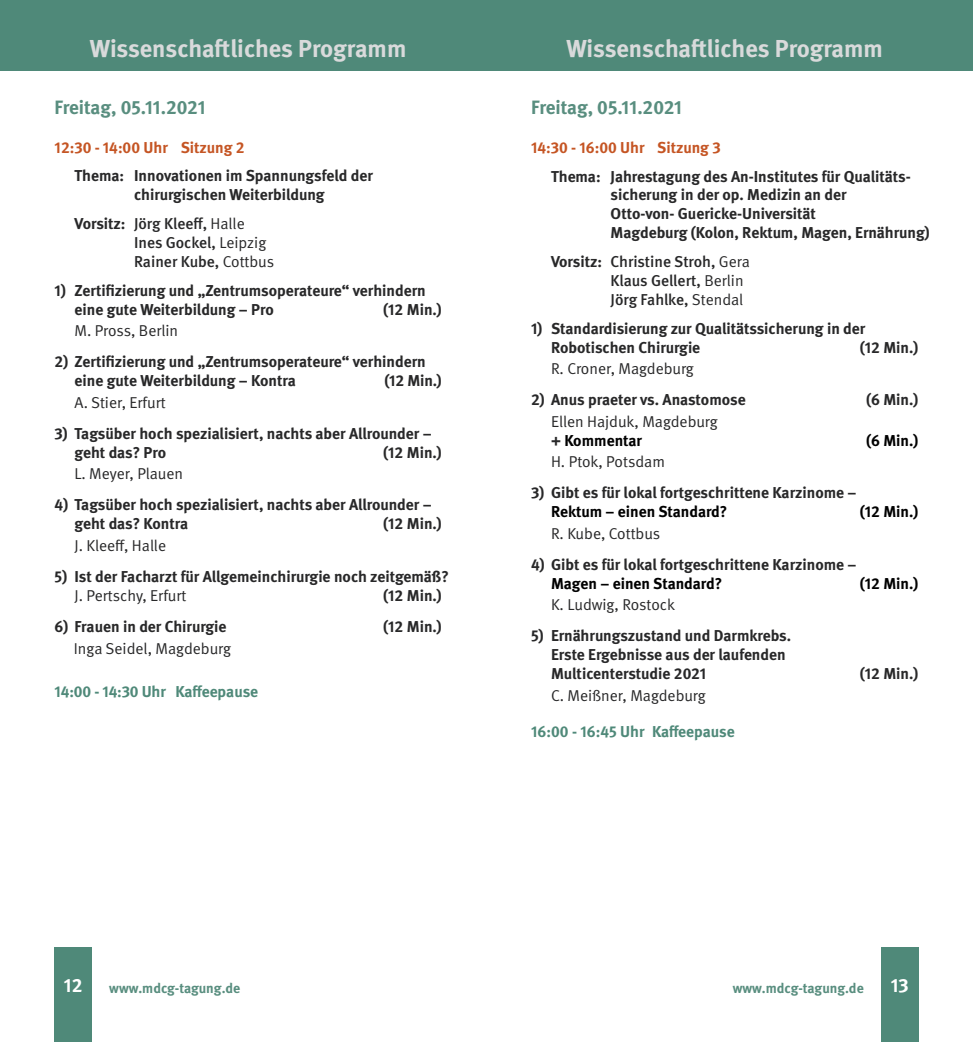
<style>
.page{position:relative;width:973px;height:1042px;background:#fff}
.page>*{position:absolute;margin:0;border:0;box-sizing:border-box;transform-origin:0 0}
.t1{font:700 24.5px "DGUV Meta";color:#d9dadb}
.t2{font:700 19.25px "DGUV Meta";color:#598e7f}
.t3{font:700 19.25px "DGUV Meta";color:#fff}
.t4{font:700 15.75px/18.9px "DGUV Meta";color:#282829}
.t5{font:15.75px/18.9px "DGUV Meta";color:#282829}
.t6{font:500 15.75px/18.9px "DGUV Meta";color:#282829}
.t7{font:700 15.75px "DGUV Meta";color:#000}
.t8{font:700 15.75px "DGUV Meta";color:#4f8979}
.t9{font:700 15.75px "DGUV Meta";color:#c55524}
.t10{font:700 14px "DGUV Meta";color:#598e7f}
.s1{font-weight:700}
.s2{font-weight:400}
.s3{font-weight:700;color:#000}
</style>
<div class="page">
<div style="left:0;top:0;width:972px;height:71px;background:#4f8979"></div>
<div style="left:55px;top:947px;width:37px;height:95px;background:#4f8979"></div>
<div style="left:881px;top:947px;width:37px;height:95px;background:#4f8979"></div>
<h1 class="t1" style="left:90px;top:34px;width:318px">Wissenschaftliches Programm</h1>
<h1 class="t1" style="left:566px;top:34px;width:318px">Wissenschaftliches Programm</h1>
<p class="t2" style="left:55px;top:96px;width:152px">Freitag, 05.11.2021</p>
<p class="t9" style="left:55px;top:138px;width:191px">12:30 - 14:00 Uhr Sitzung 2</p>
<p class="t4" style="left:134px;top:167px;width:240px;text-indent:-60px">Thema: Innovationen im Spannungsfeld der chirurgischen Weiterbildung</p>
<p class="t6" style="left:134px;top:215px;width:142px;text-indent:-60px"><span class="s1">Vorsitz:</span> Jörg Kleeff, <span class="s2">Halle<br></span>Ines Gockel, <span class="s2">Leipzig<br></span>Rainer Kube, <span class="s2">Cottbus</span></p>
<p class="t4" style="left:74px;top:281px;width:353px;text-indent:-20px">1) Zertifizierung und „Zentrumsoperateure“ verhindern eine gute Weiterbildung – Pro</p>
<p class="t2" style="left:531px;top:96px;width:152px">Freitag, 05.11.2021</p>
<p class="t9" style="left:531px;top:138px;width:191px">14:30 - 16:00 Uhr Sitzung 3</p>
<p class="t4" style="left:610px;top:167px;width:320px;text-indent:-60px">Thema: Jahrestagung des An-Institutes für Qualitäts&shy;sicherung in der op. Medizin an der<br>Otto-von- Guericke-Universität<br>Magdeburg (Kolon, Rektum, Magen, Ernährung)</p>
<p class="t6" style="left:610px;top:253px;width:141px;text-indent:-60px"><span class="s1">Vorsitz:</span> Christine Stroh, <span class="s2">Gera<br></span>Klaus Gellert, <span class="s2">Berlin<br></span>Jörg Fahlke, <span class="s2">Stendal</span></p>
<p class="t4" style="left:551px;top:319px;width:316px;text-indent:-20px">1) Standardisierung zur Qualitätssicherung in der<br>Robotischen Chirurgie</p>
<p class="t4" style="left:383px;top:300px;width:60px">(12 Min.)</p>
<p class="t5" style="left:74px;top:321px;width:105px">M. Pross, Berlin</p>
<p class="t4" style="left:74px;top:353px;width:353px;text-indent:-20px">2) Zertifizierung und „Zentrumsoperateure“ verhindern eine gute Weiterbildung – Kontra</p>
<p class="t4" style="left:859px;top:338px;width:60px">(12 Min.)</p>
<p class="t5" style="left:551px;top:359px;width:144px">R. Croner, Magdeburg</p>
<p class="t4" style="left:531px;top:391px;width:216px">2) Anus praeter vs. Anastomose</p>
<p class="t4" style="left:866px;top:391px;width:54px">(6 Min.)</p>
<p class="t5" style="left:551px;top:412px;width:168px">Ellen Hajduk, Magdeburg <span class="s1">+</span> <span class="s3">Kommentar</span></p>
<p class="t4" style="left:384px;top:372px;width:59px">(12 Min.)</p>
<p class="t5" style="left:74px;top:393px;width:93px">A. Stier, Erfurt</p>
<p class="t4" style="left:74px;top:424px;width:358px;text-indent:-20px">3) Tagsüber hoch spezialisiert, nachts aber Allrounder – geht das? Pro</p>
<p class="t7" style="left:866px;top:431px;width:54px">(6 Min.)</p>
<p class="t4" style="left:383px;top:443px;width:60px">(12 Min.)</p>
<p class="t5" style="left:551px;top:452px;width:115px">H. Ptok, Potsdam</p>
<p class="t4" style="left:531px;top:484px;width:327px">3) Gibt es für lokal fortgeschrittene Karzinome –</p>
<p class="t7" style="left:551px;top:502px;width:178px">Rektum – einen Standard?</p>
<p class="t7" style="left:859px;top:502px;width:60px">(12 Min.)</p>
<p class="t5" style="left:551px;top:524px;width:111px">R. Kube, Cottbus</p>
<p class="t4" style="left:531px;top:555px;width:327px">4) Gibt es für lokal fortgeschrittene Karzinome –</p>
<p class="t7" style="left:551px;top:574px;width:173px">Magen – einen Standard?</p>
<p class="t7" style="left:859px;top:574px;width:60px">(12 Min.)</p>
<p class="t5" style="left:551px;top:596px;width:125px">K. Ludwig, Rostock</p>
<p class="t4" style="left:551px;top:627px;width:241px;text-indent:-20px">5) Ernährungszustand und Darmkrebs.<br>Erste Ergebnisse aus der laufenden<br>Multicenterstudie 2021</p>
<p class="t5" style="left:74px;top:465px;width:110px">L. Meyer, Plauen</p>
<p class="t4" style="left:74px;top:496px;width:358px;text-indent:-20px">4) Tagsüber hoch spezialisiert, nachts aber Allrounder – geht das? Kontra</p>
<p class="t4" style="left:383px;top:515px;width:60px">(12 Min.)</p>
<p class="t5" style="left:74px;top:536px;width:93px">J. Kleeff, Halle</p>
<p class="t4" style="left:55px;top:567px;width:396px">5) Ist der Facharzt für Allgemeinchirurgie noch zeitgemäß?</p>
<p class="t5" style="left:74px;top:586px;width:113px">J. Pertschy, Erfurt</p>
<p class="t4" style="left:383px;top:586px;width:60px">(12 Min.)</p>
<p class="t4" style="left:55px;top:618px;width:173px">6) Frauen in der Chirurgie</p>
<p class="t4" style="left:383px;top:618px;width:60px">(12 Min.)</p>
<p class="t5" style="left:74px;top:639px;width:159px">Inga Seidel, Magdeburg</p>
<p class="t8" style="left:55px;top:682px;width:205px">14:00 - 14:30 Uhr Kaffeepause</p>
<p class="t4" style="left:859px;top:665px;width:60px">(12 Min.)</p>
<p class="t5" style="left:551px;top:686px;width:156px">C. Meißner, Magdeburg</p>
<p class="t8" style="left:531px;top:722px;width:205px">16:00 - 16:45 Uhr Kaffeepause</p>
<p class="t3" style="left:64px;top:974px;width:20px">12</p>
<p class="t10" style="left:109px;top:979px;width:133px">www.mdcg-tagung.de</p>
<p class="t10" style="left:732px;top:979px;width:133px">www.mdcg-tagung.de</p>
<p class="t3" style="left:890px;top:974px;width:20px">13</p>
</div>
